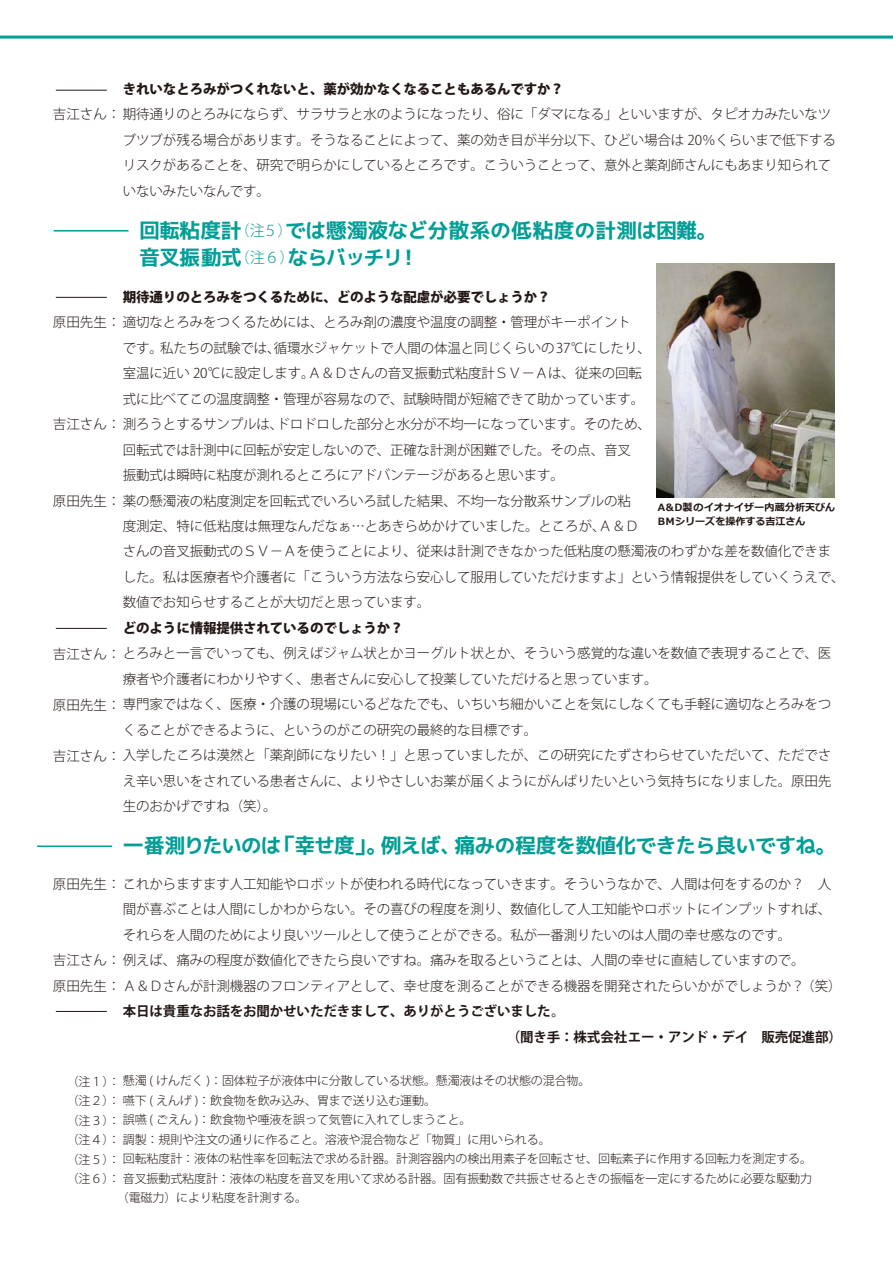
<style>
.page{position:relative;width:893px;height:1263px;background:#fff}
.page>*{position:absolute;margin:0;border:0;box-sizing:border-box;transform-origin:0 0}
.t1{font:21px/27px "migmix 2 m bold";letter-spacing:-.05em;color:#009e96}
.t2{font:300 13.5px/25.5px "Koz Go Pro";letter-spacing:-.01em;color:#231815}
.t3{font:800 13.5px "Koz Go Pro";letter-spacing:-.01em;color:#231815}
.t4{font:700 13.5px/25.5px "Koz Go Pro";letter-spacing:-.01em;color:#231815}
.t5{font:300 12px/19.5px "Koz Go Pro";letter-spacing:-.01em;color:#231815}
.t6{font:700 10.05px/13.5px "Meiryo";color:#231815}
.s1{font-family:"Koz Go Pro";font-weight:300;font-size:15px}
</style>
<div class="page">
<hr style="left:0;top:36px;width:893px;height:3px;background:#009e96">
<hr style="left:37px;top:845px;width:75px;height:2px;background:#009e96">
<hr style="left:56px;top:90px;width:51px;height:1px;background:#231815">
<hr style="left:56px;top:297px;width:51px;height:1px;background:#231815">
<hr style="left:56px;top:628px;width:51px;height:1px;background:#231815">
<hr style="left:56px;top:1011px;width:51px;height:1px;background:#231815">
<hr style="left:54px;top:230px;width:75px;height:2px;background:#009e96">
<img style="left:656px;top:264px;width:179px;height:233px">
<p class="t3" style="left:123px;top:80px;width:443px">きれいなとろみがつくれないと、薬が効かなくなることもあるんですか？</p>
<p class="t2" style="left:123px;top:127px;width:714px">ブツブが残る場合があります。そうなることによって、薬の効き目が半分以下、ひどい場合は 20％くらいまで低下するリスクがあることを、研究で明らかにしているところです。こういうことって、意外と薬剤師さんにもあまり知られていないみたいなんです。</p>
<p class="t2" style="left:53px;top:101px;width:780px">吉江さん：期待通りのとろみにならず、サラサラと水のようになったり、俗に「ダマになる」といいますが、タピオカみたいなツ</p>
<h1 class="t1" style="left:139px;top:216px;width:579px">回転粘度計<span class="s1">（注５）</span>では懸濁液など分散系の低粘度の計測は困難。音叉振動式<span class="s1">（注６）</span>ならバッチリ！</h1>
<p class="t3" style="left:123px;top:288px;width:429px">期待通りのとろみをつくるために、どのような配慮が必要でしょうか？</p>
<p class="t2" style="left:123px;top:335px;width:529px">です。私たちの試験では、循環水ジャケットで人間の体温と同じくらいの 37℃にしたり、室温に近い 20℃に設定します。Ａ＆Ｄさんの音叉振動式粘度計ＳＶ－Ａは、従来の回転式に比べてこの温度調整・管理が容易なので、試験時間が短縮できて助かっています。</p>
<p class="t2" style="left:123px;top:437px;width:510px">回転式では計測中に回転が安定しないので、正確な計測が困難でした。その点、音叉振動式は瞬時に粘度が測れるところにアドバンテージがあると思います。</p>
<p class="t2" style="left:123px;top:514px;width:723px">度測定、特に低粘度は無理なんだなぁ…とあきらめかけていました。ところが、Ａ＆Ｄ<br>さんの音叉振動式のＳＶ－Ａを使うことにより、従来は計測できなかった低粘度の懸濁液のわずかな差を数値化できました。私は医療者や介護者に「こういう方法なら安心して服用していただけますよ」という情報提供をしていくうえで、数値でお知らせすることが大切だと思っています。</p>
<p class="t3" style="left:123px;top:619px;width:282px">どのように情報提供されているのでしょうか？</p>
<p class="t2" style="left:123px;top:666px;width:536px">療者や介護者にわかりやすく、患者さんに安心して投薬していただけると思っています。</p>
<p class="t2" style="left:123px;top:717px;width:416px">くることができるように、というのがこの研究の最終的な目標です。</p>
<p class="t2" style="left:123px;top:768px;width:710px">え辛い思いをされている患者さんに、よりやさしいお薬が届くようにがんばりたいという気持ちになりました。原田先生のおかげですね（笑）。</p>
<p class="t2" style="left:53px;top:309px;width:580px">原田先生：適切なとろみをつくるためには、とろみ剤の濃度や温度の調整・管理がキーポイント</p>
<p class="t2" style="left:53px;top:411px;width:599px">吉江さん：測ろうとするサンプルは、ドロドロした部分と水分が不均一になっています。そのため、</p>
<p class="t2" style="left:53px;top:488px;width:580px">原田先生：薬の懸濁液の粘度測定を回転式でいろいろ試した結果、不均一な分散系サンプルの粘</p>
<p class="t6" style="left:656px;top:501px;width:180px">Ａ＆Ｄ製のイオナイザー内蔵分析天びん<br>ＢＭシリーズを操作する吉江さん</p>
<p class="t2" style="left:53px;top:641px;width:780px">吉江さん：とろみと一言でいっても、例えばジャム状とかヨーグルト状とか、そういう感覚的な違いを数値で表現することで、医</p>
<p class="t2" style="left:53px;top:692px;width:780px">原田先生：専門家ではなく、医療・介護の現場にいるどなたでも、いちいち細かいことを気にしなくても手軽に適切なとろみをつ</p>
<p class="t2" style="left:53px;top:743px;width:780px">吉江さん：入学したころは漠然と「薬剤師になりたい！」と思っていましたが、この研究にたずさわらせていただいて、ただでさ</p>
<h1 class="t1" style="left:123px;top:832px;width:715px">一番測りたいのは「幸せ度」。例えば、痛みの程度を数値化できたら良いですね。</h1>
<p class="t2" style="left:53px;top:871px;width:780px">原田先生：これからますます人工知能やロボットが使われる時代になっていきます。そういうなかで、人間は何をするのか？　人</p>
<p class="t2" style="left:123px;top:896px;width:710px">間が喜ぶことは人間にしかわからない。その喜びの程度を測り、数値化して人工知能やロボットにインプットすれば、それらを人間のためにより良いツールとして使うことができる。私が一番測りたいのは人間の幸せ感なのです。</p>
<p class="t2" style="left:53px;top:947px;width:790px">吉江さん：例えば、痛みの程度が数値化できたら良いですね。痛みを取るということは、人間の幸せに直結していますので。<br>原田先生：Ａ＆Ｄさんが計測機器のフロンティアとして、幸せ度を測ることができる機器を開発されたらいかがでしょうか？（笑）</p>
<p class="t4" style="left:507px;top:999px;width:337px;text-indent:-384px">本日は貴重なお話をお聞かせいただきまして、ありがとうございました。<br>（聞き手：株式会社エー・アンド・デイ　販売促進部）</p>
<p class="t5" style="left:67px;top:1071px;width:747px">（注１）：懸濁 ( けんだく )：固体粒子が液体中に分散している状態。懸濁液はその状態の混合物。<br>（注２）：嚥下 ( えんげ )：飲食物を飲み込み、胃まで送り込む運動。<br>（注３）：誤嚥 ( ごえん )：飲食物や唾液を誤って気管に入れてしまうこと。<br>（注４）：調製：規則や注文の通りに作ること。溶液や混合物など「物質」に用いられる。<br>（注５）：回転粘度計：液体の粘性率を回転法で求める計器。計測容器内の検出用素子を回転させ、回転素子に作用する回転力を測定する。（注６）：音叉振動式粘度計：液体の粘度を音叉を用いて求める計器。固有振動数で共振させるときの振幅を一定にするために必要な駆動力</p>
<p class="t5" style="left:117px;top:1188px;width:192px">（電磁力）により粘度を計測する。</p>
</div>
